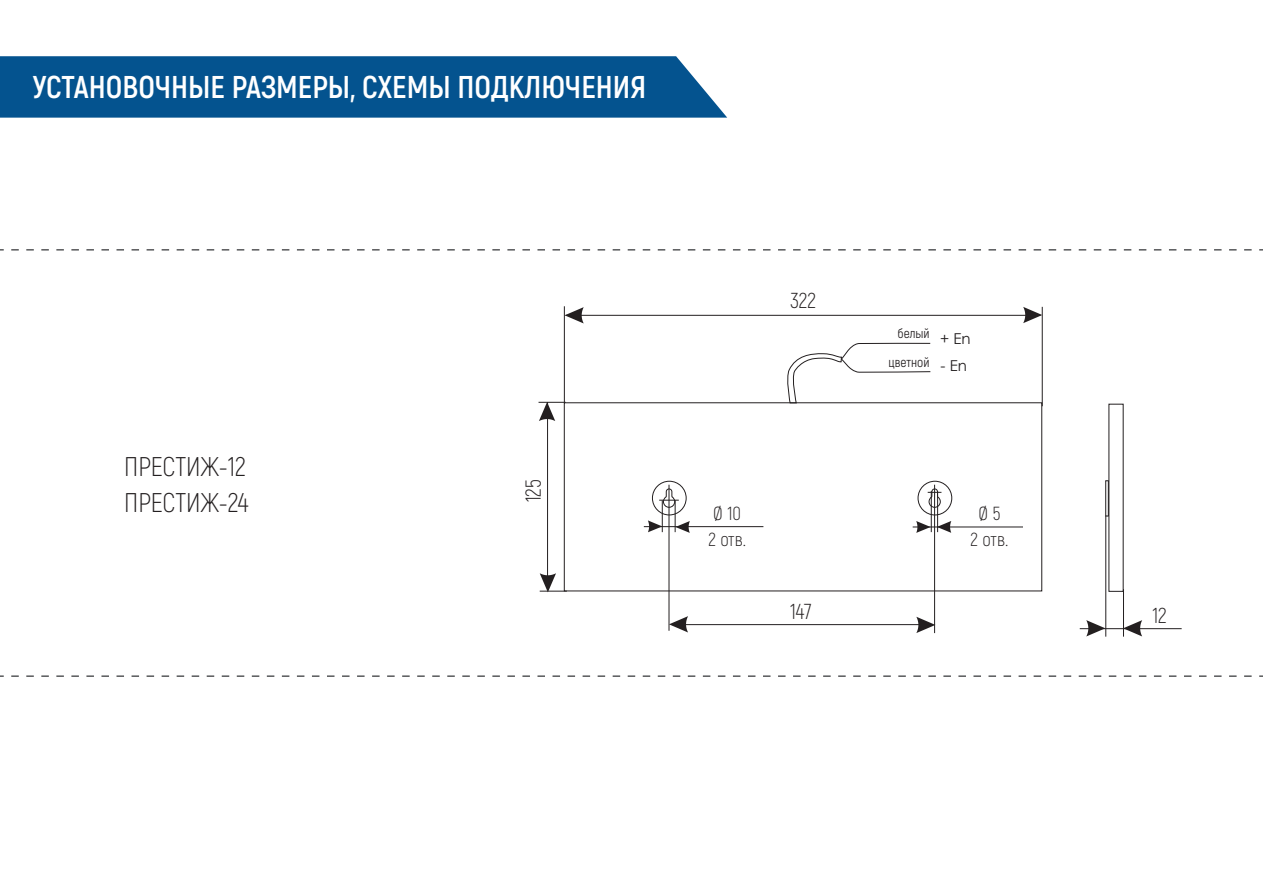
<style>
.page{position:relative;width:1263px;height:893px;background:#fff}
.page>*{position:absolute;margin:0;border:0;box-sizing:border-box;transform-origin:0 0}
.t1{font:700 31.5px "Akrobat";color:#fff}
.t2{font:300 27px/35.1px "Akrobat";color:#231f20}
.t3{font:300 21.6px "Akrobat";color:#231f20}
.t4{font:300 18.9px/26px "Akrobat";color:#231f20;text-align:center}
.t5{font:15px "Century Gothic";color:#231f20}
.t6{font:13.5px "Akrobat";color:#231f20}
.t7{font:13.35px "Akrobat";color:#231f20}
</style>
<div class="page">
<div style="left:0;top:56px;width:727px;height:62px;background:#04538f"></div>
<svg style="left:11px;top:249px;width:1252px;height:2px"></svg>
<svg style="left:11px;top:675px;width:1252px;height:2px"></svg>
<hr style="left:669px;top:485px;width:1px;height:146px;background:#231f20">
<hr style="left:934px;top:485px;width:1px;height:148px;background:#231f20">
<hr style="left:644px;top:526px;width:119px;height:1px;background:#231f20">
<hr style="left:913px;top:527px;width:110px;height:1px;background:#231f20">
<hr style="left:672px;top:624px;width:259px;height:1px;background:#231f20">
<hr style="left:564px;top:306px;width:1px;height:97px;background:#231f20">
<hr style="left:1042px;top:307px;width:1px;height:99px;background:#231f20">
<hr style="left:566px;top:315px;width:475px;height:1px;background:#231f20">
<hr style="left:547px;top:402px;width:1px;height:188px;background:#231f20">
<svg style="left:648px;top:480px;width:42px;height:53px"></svg>
<svg style="left:916px;top:480px;width:37px;height:53px"></svg>
<hr style="left:1105px;top:516px;width:1px;height:121px;background:#231f20">
<hr style="left:1123px;top:589px;width:1px;height:48px;background:#231f20">
<hr style="left:1080px;top:628px;width:102px;height:1px;background:#231f20">
<div style="left:1105px;top:481px;width:3px;height:35px;border:1px solid #231f20"></div>
<svg style="left:565px;top:307px;width:19px;height:16px"></svg>
<svg style="left:1023px;top:307px;width:19px;height:16px"></svg>
<svg style="left:1124px;top:620px;width:18px;height:16px"></svg>
<svg style="left:1086px;top:620px;width:19px;height:16px"></svg>
<svg style="left:669px;top:616px;width:19px;height:16px"></svg>
<svg style="left:916px;top:617px;width:19px;height:16px"></svg>
<svg style="left:538px;top:402px;width:28px;height:19px"></svg>
<svg style="left:540px;top:573px;width:27px;height:19px"></svg>
<svg style="left:785px;top:342px;width:146px;height:62px"></svg>
<p class="t1" style="left:33px;top:67px;width:615px">УСТАНОВОЧНЫЕ РАЗМЕРЫ, СХЕМЫ ПОДКЛЮЧЕНИЯ</p>
<p class="t2" style="left:124px;top:449px;width:126px">ПРЕСТИЖ-12<br>ПРЕСТИЖ-24</p>
<p class="t3" style="left:520px;top:502px;width:25px;rotate:-90deg">125</p>
<p class="t3" style="left:790px;top:288px;width:27px">322</p>
<p class="t4" style="left:708px;top:500px;width:39px;text-align:left">Ø 10<br>2 отв.</p>
<p class="t3" style="left:790px;top:599px;width:23px">147</p>
<p class="t7" style="left:897px;top:325px;width:34px">белый</p>
<p class="t6" style="left:888px;top:354px;width:43px">цветной</p>
<p class="t5" style="left:940px;top:328px;width:32px">+ En</p>
<p class="t5" style="left:940px;top:355px;width:28px">- En</p>
<p class="t4" style="left:971px;top:500px;width:39px">Ø 5<br>2 отв.</p>
<p class="t3" style="left:1152px;top:603px;width:16px">12</p>
</div>
